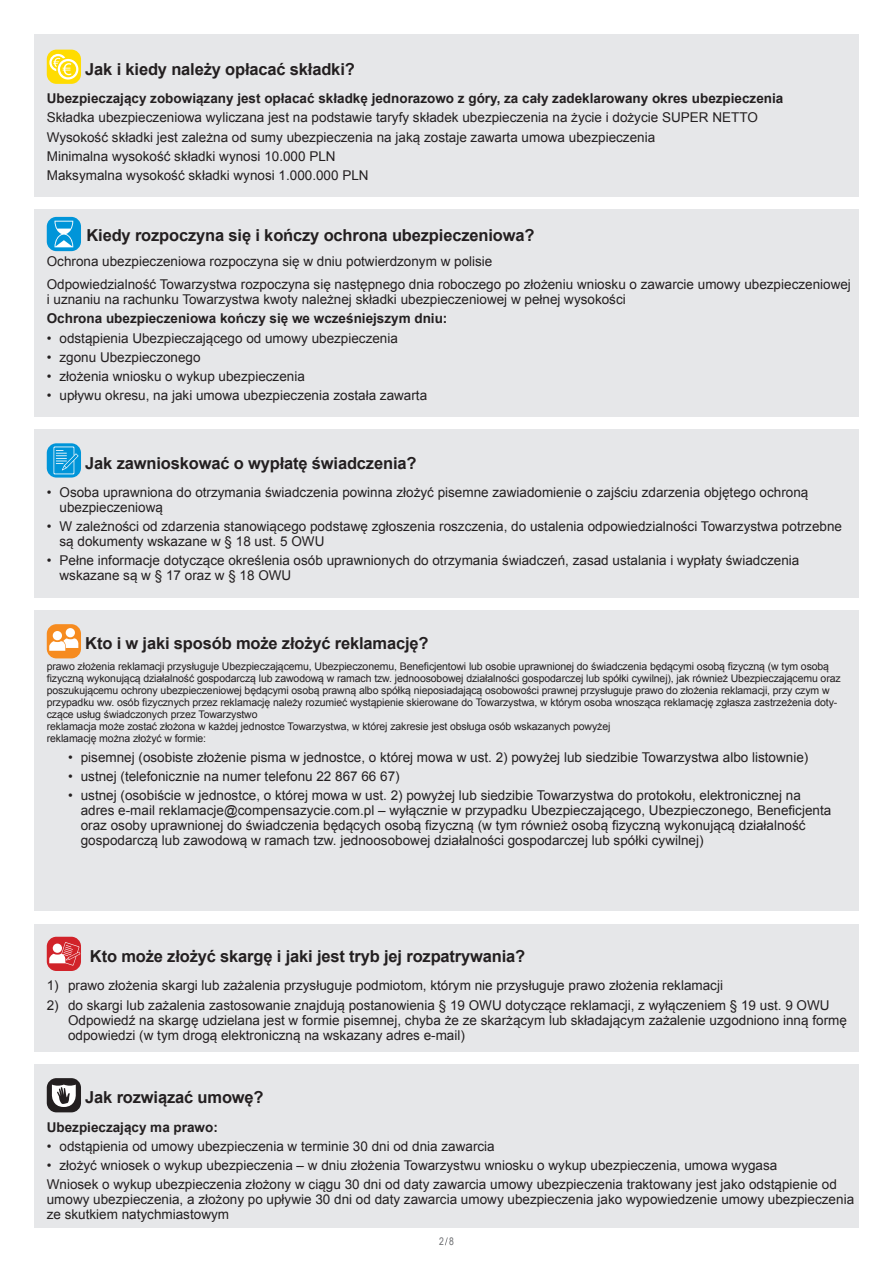
<style>
.page{position:relative;width:893px;height:1263px;background:#fff}
.page>*{position:absolute;margin:0;border:0;box-sizing:border-box;transform-origin:0 0}
.t1{font:700 16.5px "Arial";letter-spacing:-.01em;color:#231f20}
.t2{font:13.5px/15px "Arial";color:#231f20}
.t3{font:700 13.5px "Arial";color:#231f20}
.t4{font:10.5px/12px "Arial";letter-spacing:-.01em;color:#231f20}
.t5{font:10.5px "Arial Narrow";color:#6c6d70}
</style>
<div class="page">
<svg style="left:445px;top:1237px;width:3px;height:8px"></svg>
<div style="left:34px;top:34px;width:825px;height:163px;background:#e6e7e9"></div>
<div style="left:47px;top:50px;width:34px;height:34px;background:#ffdc01;border-radius:10px"></div>
<svg style="left:49px;top:54px;width:29px;height:26px"></svg>
<div style="left:34px;top:209px;width:825px;height:208px;background:#e6e7e9"></div>
<div style="left:47px;top:217px;width:34px;height:34px;background:#0095d9;border-radius:10px"></div>
<svg style="left:55px;top:221px;width:18px;height:26px"></svg>
<div style="left:34px;top:1064px;width:825px;height:164px;background:#e6e7e9"></div>
<div style="left:47px;top:1078px;width:34px;height:34px;background:#231f20;border-radius:10px"></div>
<svg style="left:52px;top:1084px;width:24px;height:23px"></svg>
<div style="left:34px;top:429px;width:825px;height:169px;background:#e6e7e9"></div>
<svg style="left:47px;top:443px;width:34px;height:35px"></svg>
<svg style="left:54px;top:446px;width:24px;height:28px"></svg>
<div style="left:34px;top:610px;width:825px;height:301px;background:#e6e7e9"></div>
<div style="left:47px;top:624px;width:34px;height:34px;background:#f68b1f;border-radius:10px"></div>
<div style="left:53px;top:631px;width:9px;height:9px;background:#fff;border-radius:50%"></div>
<div style="left:66px;top:628px;width:9px;height:9px;background:#fff;border-radius:50%"></div>
<svg style="left:49px;top:638px;width:29px;height:13px"></svg>
<div style="left:34px;top:924px;width:825px;height:127px;background:#e6e7e9"></div>
<div style="left:47px;top:937px;width:34px;height:34px;background:#d1232a;border-radius:10px"></div>
<svg style="left:49px;top:942px;width:31px;height:24px"></svg>
<p class="t1" style="left:85px;top:58px;width:271px">Jak i kiedy należy opłacać składki?</p>
<p class="t3" style="left:47px;top:89px;width:738px">Ubezpieczający zobowiązany jest opłacać składkę jednorazowo z góry, za cały zadeklarowany okres ubezpieczenia</p>
<p class="t2" style="left:47px;top:108px;width:713px;line-height:19.2px">Składka ubezpieczeniowa wyliczana jest na podstawie taryfy składek ubezpieczenia na życie i dożycie SUPER NETTO Wysokość składki jest zależna od sumy ubezpieczenia na jaką zostaje zawarta umowa ubezpieczenia<br>Minimalna wysokość składki wynosi 10.000 PLN<br>Maksymalna wysokość składki wynosi 1.000.000 PLN</p>
<p class="t1" style="left:87px;top:224px;width:449px">Kiedy rozpoczyna się i kończy ochrona ubezpieczeniowa?</p>
<p class="t2" style="left:47px;top:249px;width:806px;line-height:23.5px">Ochrona ubezpieczeniowa rozpoczyna się w dniu potwierdzonym w polisie<br>Odpowiedzialność Towarzystwa rozpoczyna się następnego dnia roboczego po złożeniu wniosku o zawarcie umowy ubezpieczeniowej</p>
<p class="t2" style="left:47px;top:292px;width:580px">i uznaniu na rachunku Towarzystwa kwoty należnej składki ubezpieczeniowej w pełnej wysokości</p>
<p class="t3" style="left:47px;top:310px;width:402px">Ochrona ubezpieczeniowa kończy się we wcześniejszym dniu:</p>
<p class="t2" style="left:47px;top:331px;width:353px">• odstąpienia Ubezpieczającego od umowy ubezpieczenia</p>
<p class="t2" style="left:47px;top:350px;width:155px">• zgonu Ubezpieczonego</p>
<p class="t2" style="left:47px;top:369px;width:260px">• złożenia wniosku o wykup ubezpieczenia</p>
<p class="t2" style="left:47px;top:388px;width:382px">• upływu okresu, na jaki umowa ubezpieczenia została zawarta</p>
<p class="t1" style="left:85px;top:452px;width:333px">Jak zawnioskować o wypłatę świadczenia?</p>
<p class="t2" style="left:60px;top:485px;width:750px;text-indent:-13px">• Osoba uprawniona do otrzymania świadczenia powinna złożyć pisemne zawiadomienie o zajściu zdarzenia objętego ochroną ubezpieczeniową</p>
<p class="t2" style="left:60px;top:519px;width:784px;text-indent:-13px">• W zależności od zdarzenia stanowiącego podstawę zgłoszenia roszczenia, do ustalenia odpowiedzialności Towarzystwa potrzebne są dokumenty wskazane w § 18 ust. 5 OWU</p>
<p class="t2" style="left:60px;top:553px;width:741px;text-indent:-13px">• Pełne informacje dotyczące określenia osób uprawnionych do otrzymania świadczeń, zasad ustalania i wypłaty świadczenia wskazane są w § 17 oraz w § 18 OWU</p>
<p class="t1" style="left:85px;top:633px;width:345px">Kto i w jaki sposób może złożyć reklamację?</p>
<p class="t4" style="left:47px;top:661px;width:795px">prawo złożenia reklamacji przysługuje Ubezpieczającemu, Ubezpieczonemu, Beneficjentowi lub osobie uprawnionej do świadczenia będącymi osobą fizyczną (w tym osobą fizyczną wykonującą działalność gospodarczą lub zawodową w ramach tzw. jednoosobowej działalności gospodarczej lub spółki cywilnej), jak również Ubezpieczającemu oraz poszukującemu ochrony ubezpieczeniowej będącymi osobą prawną albo spółką nieposiadającą osobowości prawnej przysługuje prawo do złożenia reklamacji, przy czym w przypadku ww. osób fizycznych przez reklamację należy rozumieć wystąpienie skierowane do Towarzystwa, w którym osoba wnosząca reklamację zgłasza zastrzeżenia doty&shy;czące usług świadczonych przez Towarzystwo<br>reklamacja może zostać złożona w każdej jednostce Towarzystwa, w której zakresie jest obsługa osób wskazanych powyżej<br>reklamację można złożyć w formie:</p>
<p class="t2" style="left:68px;top:750px;width:742px">• pisemnej (osobiste złożenie pisma w jednostce, o której mowa w ust. 2) powyżej lub siedzibie Towarzystwa albo listownie)</p>
<p class="t2" style="left:68px;top:769px;width:333px">• ustnej (telefonicznie na numer telefonu 22 867 66 67)</p>
<p class="t2" style="left:81px;top:788px;width:752px;text-indent:-13px">• ustnej (osobiście w jednostce, o której mowa w ust. 2) powyżej lub siedzibie Towarzystwa do protokołu, elektronicznej na adres e-mail reklamacje@compensazycie.com.pl – wyłącznie w przypadku Ubezpieczającego, Ubezpieczonego, Beneficjenta oraz osoby uprawnionej do świadczenia będących osobą fizyczną (w tym również osobą fizyczną wykonującą działalność gospodarczą lub zawodową w ramach tzw. jednoosobowej działalności gospodarczej lub spółki cywilnej)</p>
<p class="t1" style="left:90px;top:945px;width:437px">Kto może złożyć skargę i jaki jest tryb jej rozpatrywania?</p>
<p class="t2" style="left:47px;top:978px;width:678px">1) prawo złożenia skargi lub zażalenia przysługuje podmiotom, którym nie przysługuje prawo złożenia reklamacji</p>
<p class="t2" style="left:68px;top:997px;width:780px;text-indent:-21px">2) do skargi lub zażalenia zastosowanie znajdują postanowienia § 19 OWU dotyczące reklamacji, z wyłączeniem § 19 ust. 9 OWU<br>Odpowiedź na skargę udzielana jest w formie pisemnej, chyba że ze skarżącym lub składającym zażalenie uzgodniono inną formę odpowiedzi (w tym drogą elektroniczną na wskazany adres e-mail)</p>
<p class="t1" style="left:85px;top:1086px;width:180px">Jak rozwiązać umowę?</p>
<p class="t3" style="left:47px;top:1118px;width:173px">Ubezpieczający ma prawo:</p>
<p class="t2" style="left:47px;top:1139px;width:449px">• odstąpienia od umowy ubezpieczenia w terminie 30 dni od dnia zawarcia</p>
<p class="t2" style="left:47px;top:1156px;width:792px;line-height:19.2px">• złożyć wniosek o wykup ubezpieczenia – w dniu złożenia Towarzystwu wniosku o wykup ubezpieczenia, umowa wygasa<br>Wniosek o wykup ubezpieczenia złożony w ciągu 30 dni od daty zawarcia umowy ubezpieczenia traktowany jest jako odstąpienie od</p>
<p class="t2" style="left:47px;top:1192px;width:809px">umowy ubezpieczenia, a złożony po upływie 30 dni od daty zawarcia umowy ubezpieczenia jako wypowiedzenie umowy ubezpieczenia ze skutkiem natychmiastowym</p>
<p class="t5" style="left:439px;top:1234px;width:16px">2 8</p>
</div>
